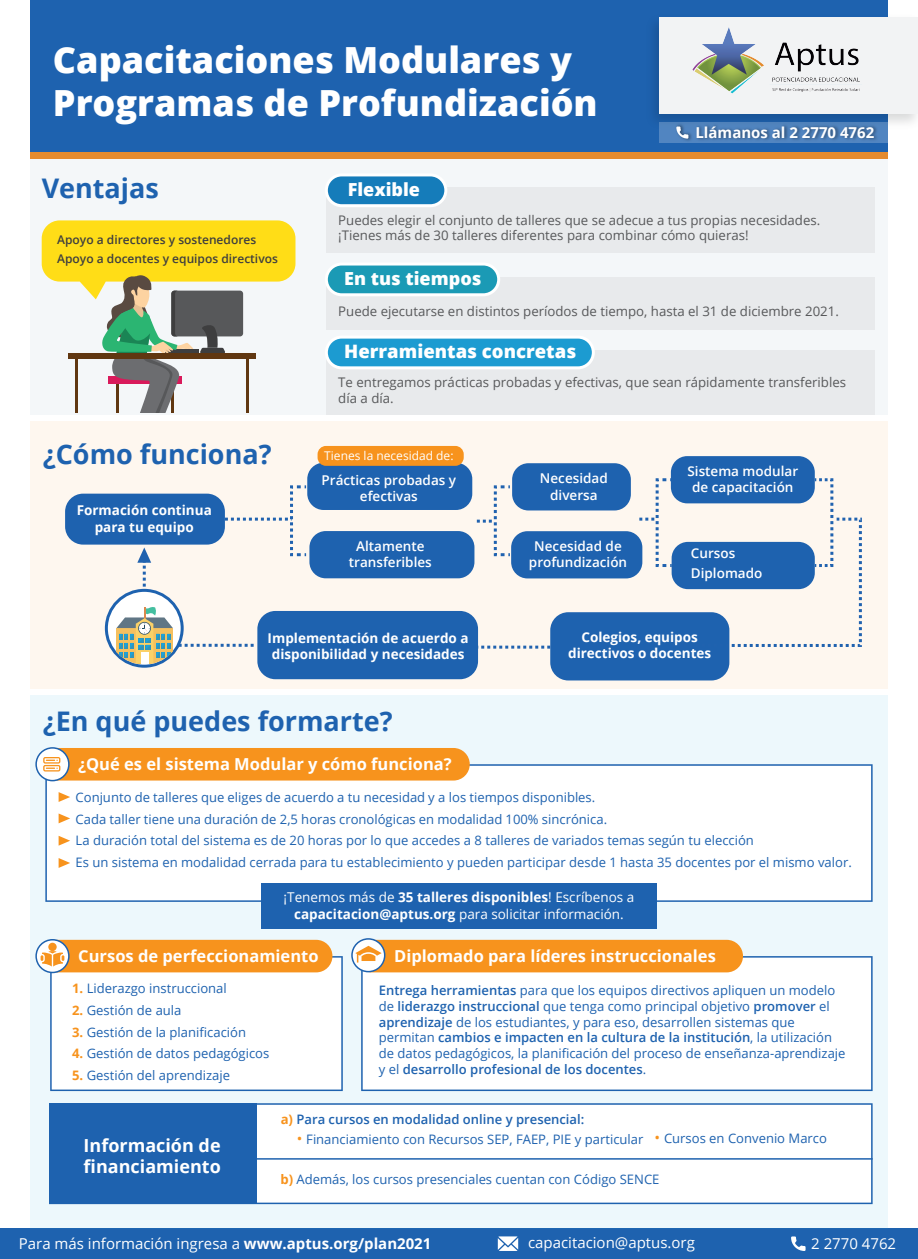
<style>
.page{position:relative;width:918px;height:1259px;background:#fff}
.page>*{position:absolute;margin:0;border:0;box-sizing:border-box;transform-origin:0 0}
.t1{font:800 36px/43.2px "Open Sans";color:#fff}
.t2{font:700 27px "Open Sans";color:#1e62af}
.t3{font:800 18.45px "Open Sans";color:#fff}
.t4{font:700 18px/21.6px "Open Sans";color:#fff}
.t5{font:800 18px "Open Sans";color:#fff}
.t6{font:700 16.5px "Open Sans";color:#fff}
.t7{font:15px "Open Sans";color:#fff}
.t8{font:700 15px "Open Sans";color:#fff}
.t9{font:600 13.5px/16.2px "Open Sans";color:#fff;text-align:center}
.t10{font:700 13.5px/16.2px "Open Sans";color:#fff;text-align:center}
.t11{font:13.5px/16.2px "Open Sans";color:#fff;text-align:center}
.t12{font:13.2px/15.9px "Open Sans";color:#57585a}
.t13{font:13.05px/15.6px "Open Sans";color:#1e62af}
.t14{font:600 13.05px "Open Sans";color:#1e62af}
.t15{font:600 12px/18.9px "Open Sans";color:#3e3e3f}
.t16{font:12px "Open Sans";color:#fff}
.s1{font-weight:700}
.s2{font-weight:700;color:#f7931d}
.s3{font-weight:600}
.s4{font-size:15px;color:#f7931d}
</style>
<div class="page">
<div style="left:30px;top:159px;width:858px;height:255px;background:#f4f7f9"></div>
<div style="left:30px;top:421px;width:858px;height:267px;background:#fef7ef"></div>
<div style="left:30px;top:0;width:858px;height:155px;background:#1e62af"></div>
<div style="left:30px;top:152px;width:858px;height:7px;background:#e48b2f"></div>
<div style="left:0;top:1228px;width:918px;height:30px;background:#1e62af"></div>
<svg style="left:791px;top:1236px;width:15px;height:14px"></svg>
<svg style="left:498px;top:1236px;width:20px;height:14px"></svg>
<div style="left:326px;top:188px;width:549px;height:65px;background:#e8eaec"></div>
<div style="left:326px;top:175px;width:120px;height:31px;background:#157cba;border-radius:15px"></div>
<div style="left:325px;top:173px;width:122px;height:34px;border:3px solid #fff;border-radius:15px"></div>
<div style="left:326px;top:277px;width:549px;height:53px;background:#e8eaec"></div>
<div style="left:326px;top:264px;width:173px;height:31px;background:#1b9ab5;border-radius:15px"></div>
<div style="left:325px;top:262px;width:175px;height:34px;border:3px solid #fff;border-radius:15px"></div>
<div style="left:326px;top:350px;width:549px;height:64px;background:#e8eaec"></div>
<div style="left:326px;top:337px;width:267px;height:31px;background:#1c9bd1;border-radius:15px"></div>
<div style="left:325px;top:335px;width:270px;height:34px;border:3px solid #fff;border-radius:15px"></div>
<div style="left:30px;top:695px;width:858px;height:533px;background:#edf8fc"></div>
<div style="left:45px;top:764px;width:828px;height:137px;background:#fff"></div>
<div style="left:36px;top:748px;width:434px;height:32px;background:#f7931d;border-radius:16px"></div>
<div style="left:65px;top:493px;width:160px;height:51px;background:#1e62af;border-radius:18px"></div>
<div style="left:307px;top:462px;width:165px;height:48px;background:#1e62af;border-radius:16px"></div>
<div style="left:318px;top:446px;width:146px;height:20px;background:#f7931d;border-radius:8px"></div>
<div style="left:309px;top:531px;width:165px;height:47px;background:#1e62af;border-radius:16px"></div>
<svg style="left:477px;top:485px;width:33px;height:72px"></svg>
<div style="left:512px;top:463px;width:119px;height:47px;background:#1e62af;border-radius:16px"></div>
<div style="left:511px;top:531px;width:131px;height:47px;background:#1e62af;border-radius:16px"></div>
<div style="left:671px;top:456px;width:144px;height:47px;background:#1e62af;border-radius:16px"></div>
<svg style="left:478px;top:645px;width:72px;height:3px"></svg>
<div style="left:257px;top:611px;width:221px;height:68px;background:#1e62af;border-radius:18px"></div>
<div style="left:550px;top:612px;width:179px;height:68px;background:#1e62af;border-radius:18px"></div>
<svg style="left:106px;top:590px;width:76px;height:76px"></svg>
<div style="left:105px;top:589px;width:79px;height:78px;border:3px solid #1e62af;border-radius:50%"></div>
<svg style="left:116px;top:485px;width:190px;height:178px"></svg>
<svg style="left:639px;top:476px;width:223px;height:172px"></svg>
<div style="left:361px;top:956px;width:512px;height:134px;background:#fff"></div>
<div style="left:356px;top:939px;width:387px;height:33px;background:#f7931d;border-radius:16px"></div>
<div style="left:49px;top:1103px;width:824px;height:100px;background:#fff"></div>
<div style="left:49px;top:1103px;width:207px;height:99px;background:#1e62af"></div>
<hr style="left:256px;top:1158px;width:617px;height:1px;background:#1e62af">
<svg style="left:351px;top:938px;width:34px;height:34px"></svg>
<svg style="left:35px;top:939px;width:308px;height:151px;background:#fae8d3"></svg>
<svg style="left:35px;top:747px;width:35px;height:34px"></svg>
<svg style="left:42px;top:220px;width:253px;height:193px"></svg>
<img style="left:654px;top:17px;width:264px;height:116px">
<div style="left:660px;top:17px;width:258px;height:96px;background:#f2f3f4"></div>
<img style="left:692px;top:27px;width:168px;height:67px">
<div style="left:660px;top:122px;width:228px;height:21px;background:#5185c1"></div>
<img style="left:677px;top:123px;width:9px;height:17px">
<svg style="left:676px;top:126px;width:10px;height:13px"></svg>
<img style="left:686px;top:120px;width:194px;height:21px">
<svg style="left:59px;top:792px;width:11px;height:10px"></svg>
<svg style="left:59px;top:813px;width:11px;height:10px"></svg>
<svg style="left:59px;top:835px;width:11px;height:10px"></svg>
<svg style="left:59px;top:858px;width:11px;height:9px"></svg>
<div style="left:261px;top:883px;width:396px;height:46px;background:#1e62af"></div>
<h1 class="t1" style="left:53px;top:36px;width:546px">Capacitaciones Modulares y<br>Programas de Profundización</h1>
<h2 class="t2" style="left:42px;top:169px;width:119px">Ventajas</h2>
<h3 class="t5" style="left:348px;top:176px;width:74px">Flexible</h3>
<p class="t8" style="left:696px;top:122px;width:180px">Llámanos al 2 2770 4762</p>
<p class="t15" style="left:57px;top:229px;width:222px">Apoyo a directores y sostenedores<br>Apoyo a docentes y equipos directivos</p>
<h2 class="t2" style="left:43px;top:435px;width:230px">¿Cómo funciona?</h2>
<p class="t10" style="left:77px;top:502px;width:137px">Formación continua para tu equipo</p>
<p class="t12" style="left:338px;top:211px;width:484px">Puedes elegir el conjunto de talleres que se adecue a tus propias necesidades. ¡Tienes más de 30 talleres diferentes para combinar cómo quieras!</p>
<h3 class="t5" style="left:344px;top:265px;width:139px">En tus tiempos</h3>
<p class="t12" style="left:338px;top:303px;width:502px">Puede ejecutarse en distintos períodos de tiempo, hasta el 31 de diciembre 2021.</p>
<h3 class="t3" style="left:344px;top:337px;width:233px">Herramientas concretas</h3>
<p class="t12" style="left:338px;top:373px;width:509px">Te entregamos prácticas probadas y efectivas, que sean rápidamente transferibles día a día.</p>
<p class="t16" style="left:324px;top:447px;width:131px">Tienes la necesidad de:</p>
<p class="t9" style="left:322px;top:471px;width:136px">Prácticas probadas y efectivas</p>
<p class="t9" style="left:349px;top:537px;width:84px">Altamente transferibles</p>
<p class="t9" style="left:540px;top:470px;width:69px">Necesidad diversa</p>
<p class="t9" style="left:529px;top:537px;width:100px">Necesidad de profundización</p>
<p class="t9" style="left:688px;top:462px;width:112px">Sistema modular de capacitación</p>
<p class="t9" style="left:691px;top:543px;width:73px;line-height:19.2px;text-align:left">Cursos<br>Diplomado</p>
<p class="t10" style="left:268px;top:629px;width:202px">Implementación de acuerdo a disponibilidad y necesidades</p>
<p class="t10" style="left:568px;top:628px;width:145px">Colegios, equipos directivos o docentes</p>
<h2 class="t2" style="left:43px;top:701px;width:351px">¿En qué puedes formarte?</h2>
<p class="t6" style="left:78px;top:752px;width:375px">¿Qué es el sistema Modular y cómo funciona?</p>
<p class="t13" style="left:76px;top:786px;width:778px;line-height:21.6px">Conjunto de talleres que eliges de acuerdo a tu necesidad y a los tiempos disponibles.<br>Cada taller tiene una duración de 2,5 horas cronológicas en modalidad 100% sincrónica.<br>La duración total del sistema es de 20 horas por lo que accedes a 8 talleres de variados temas según tu elección<br>Es un sistema en modalidad cerrada para tu establecimiento y pueden participar desde 1 hasta 35 docentes por el mismo valor.</p>
<p class="t11" style="left:284px;top:889px;width:352px">¡Tenemos más de <span class="s1">35 talleres disponibles</span>! Escríbenos a <span class="s1">capacitacion@aptus.org</span> para solicitar información.</p>
<p class="t6" style="left:78px;top:944px;width:242px">Cursos de perfeccionamiento</p>
<p class="t13" style="left:72px;top:980px;width:156px"><span class="s2">1.</span> Liderazgo instruccional</p>
<p class="t13" style="left:72px;top:1001px;width:111px"><span class="s2">2.</span> Gestión de aula</p>
<p class="t13" style="left:72px;top:1023px;width:175px"><span class="s2">3.</span> Gestión de la planificación</p>
<p class="t13" style="left:72px;top:1045px;width:199px"><span class="s2">4.</span> Gestión de datos pedagógicos</p>
<p class="t13" style="left:72px;top:1066px;width:160px"><span class="s2">5.</span> Gestión del aprendizaje</p>
<p class="t6" style="left:394px;top:944px;width:323px">Diplomado para líderes instruccionales</p>
<p class="t13" style="left:379px;top:982px;width:468px"><span class="s3">Entrega herramientas</span> para que los equipos directivos apliquen un modelo de <span class="s3">liderazgo instruccional</span> que tenga como principal objetivo <span class="s3">promover</span> el <span class="s3">aprendizaje</span> de los estudiantes, y para eso, desarrollen sistemas que permitan <span class="s3">cambios e impacten en la cultura de la institución</span>, la utilización de datos pedagógicos, la planificación del proceso de enseñanza-aprendizaje y el <span class="s3">desarrollo profesional de los docentes</span>.</p>
<h3 class="t4" style="left:84px;top:1133px;width:139px">Información de financiamiento</h3>
<p class="t14" style="left:281px;top:1110px;width:305px"><span class="s2">a)</span> Para cursos en modalidad online y presencial:</p>
<p class="t13" style="left:297px;top:1131px;width:532px"><span class="s4">•</span> Financiamiento con Recursos SEP, FAEP, PIE y particular <span class="s4">•</span> Cursos en Convenio Marco</p>
<p class="t13" style="left:280px;top:1171px;width:381px"><span class="s2">b)</span> Además, los cursos presenciales cuentan con Código SENCE</p>
<p class="t7" style="left:19px;top:1232px;width:414px">Para más información ingresa a <span class="s1">www.aptus.org/plan2021</span></p>
<p class="t7" style="left:528px;top:1232px;width:168px">capacitacion@aptus.org</p>
<p class="t7" style="left:811px;top:1232px;width:87px">2 2770 4762</p>
</div>
